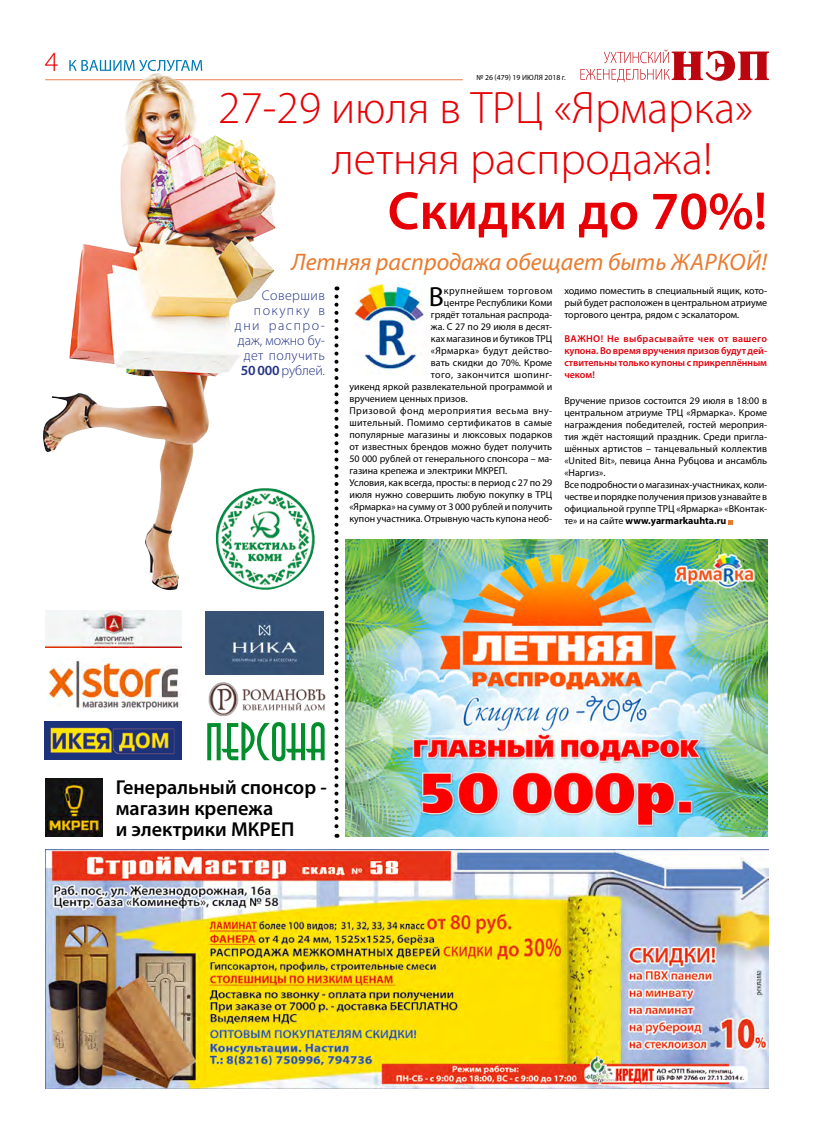
<style>
.page{position:relative;width:820px;height:1134px;background:#fff}
.page>*{position:absolute;margin:0;border:0;box-sizing:border-box;transform-origin:0 0}
.t1{font:600 54px "Myriad Pro";color:#e60005}
.t2{font:300 45.7px/51px "Myriad Pro";color:#e60005}
.t3{font:300 28px "Myriad Pro";color:#e60005}
.t4{font:27.8px "Myriad Pro";color:#000}
.t5{font:italic 24px "Myriad Pro";color:#e97b2e}
.t6{font:600 20.2px/21.3px "Myriad Pro";color:#000}
.t7{font:300 14px/15px "Myriad Pro";letter-spacing:.025em;color:#243285;text-align:right}
.t8{font:10px/12px "Myriad Pro";color:#000;text-align:justify}
.t9{font:600 10px/12px "Myriad Pro";letter-spacing:-.005em;color:#e1000d;text-align:justify}
.t10{font:10px "Myriad Pro";letter-spacing:.025em;color:#000}
.t11{font:10px "Myriad Pro";letter-spacing:.045em;color:#000}
.t12{font:10px "Myriad Pro";letter-spacing:.03em;color:#000}
.t13{font:10px "Myriad Pro";letter-spacing:.04em;color:#000}
.t14{font:10px "Myriad Pro";letter-spacing:.05em;color:#000}
.t15{font:7.6px "Myriad Pro";color:#000}
.s1{font-weight:600}
.s2{font-weight:700}
</style>
<div class="page">
<svg style="left:580px;top:50px;width:188px;height:32px"></svg>
<hr style="left:45px;top:80px;width:417px;height:1px;background:#ed7c58">
<svg style="left:69px;top:60px;width:133px;height:11px"></svg>
<svg style="left:728px;top:520px;width:4px;height:4px"></svg>
<img style="left:45px;top:722px;width:136px;height:38px">
<img style="left:45px;top:611px;width:136px;height:37px">
<img style="left:279px;top:490px;width:36px;height:98px">
<img style="left:48px;top:660px;width:133px;height:50px">
<svg style="left:207px;top:722px;width:117px;height:39px"></svg>
<img style="left:208px;top:682px;width:117px;height:34px">
<img style="left:205px;top:611px;width:118px;height:63px">
<img style="left:43px;top:73px;width:236px;height:518px">
<svg style="left:334px;top:296px;width:4px;height:542px"></svg>
<img style="left:351px;top:281px;width:73px;height:90px">
<img style="left:346px;top:539px;width:420px;height:298px">
<img style="left:45px;top:778px;width:58px;height:58px">
<img style="left:45px;top:849px;width:723px;height:240px">
<h3 class="t3" style="left:45px;top:44px;width:15px">4</h3>
<p class="t15" style="left:476px;top:72px;width:91px">№ 26 (479) 19 ИЮЛЯ 2018 г.</p>
<h2 class="t2" style="left:332px;top:82px;width:422px;text-indent:-114px">27-29 июля в ТРЦ «Ярмарка» летняя распродажа!</h2>
<h1 class="t1" style="left:387px;top:177px;width:381px">Скидки до 70%!</h1>
<h3 class="t5" style="left:291px;top:247px;width:477px">Летняя распродажа обещает быть ЖАРКОЙ!</h3>
<h3 class="t7" style="left:235px;top:287px;width:92px">Совершив покупку в дни распро&shy;даж, можно бу&shy;дет получить<br><span class="s1">50 000</span> рублей.</h3>
<h3 class="t4" style="left:428px;top:280px;width:17px">В</h3>
<p class="t14" style="left:443px;top:284px;width:110px">крупнейшем торговом</p>
<p class="t8" style="left:443px;top:296px;width:110px">центре Республики Коми</p>
<p class="t8" style="left:431px;top:308px;width:123px">грядёт тотальная распрода-</p>
<p class="t8" style="left:431px;top:320px;width:123px">жа. С 27 по 29 июля в десят-</p>
<p class="t8" style="left:431px;top:332px;width:123px">ках магазинов и бутиков ТРЦ</p>
<p class="t12" style="left:431px;top:344px;width:123px">«Ярмарка» будут действо-</p>
<p class="t8" style="left:431px;top:356px;width:123px">вать скидки до 70%. Кроме</p>
<p class="t13" style="left:431px;top:368px;width:123px">того, закончится шопинг-</p>
<p class="t8" style="left:349px;top:380px;width:204px">уикенд яркой развлекательной программой и</p>
<p class="t8" style="left:349px;top:392px;width:120px">вручением ценных призов.</p>
<p class="t11" style="left:349px;top:404px;width:204px">Призовой фонд мероприятия весьма вну-</p>
<p class="t10" style="left:349px;top:416px;width:204px">шительный. Помимо сертификатов в самые</p>
<p class="t8" style="left:349px;top:428px;width:204px">популярные магазины и люксовых подарков</p>
<p class="t8" style="left:349px;top:440px;width:204px">от известных брендов можно будет получить</p>
<p class="t8" style="left:349px;top:452px;width:204px">50 000 рублей от генерального спонсора – ма-</p>
<p class="t8" style="left:349px;top:464px;width:159px">газина крепежа и электрики МКРЕП.</p>
<p class="t8" style="left:349px;top:476px;width:204px">Условия, как всегда, просты: в период с 27 по 29</p>
<p class="t8" style="left:349px;top:488px;width:204px">июля нужно совершить любую покупку в ТРЦ</p>
<p class="t8" style="left:349px;top:500px;width:204px">«Ярмарка» на сумму от 3 000 рублей и получить</p>
<p class="t8" style="left:349px;top:512px;width:204px">купон участника. Отрывную часть купона необ-</p>
<p class="t8" style="left:564px;top:284px;width:204px">ходимо поместить в специальный ящик, кото&shy;рый будет расположен в центральном атриуме торгового центра, рядом с эскалатором.</p>
<p class="t9" style="left:564px;top:332px;width:204px">ВАЖНО! Не выбрасывайте чек от вашего купона. Во время вручения призов будут дей&shy;ствительны только купоны с прикреплённым чеком!</p>
<p class="t8" style="left:564px;top:395px;width:204px;text-align:left">Вручение призов состоится 29 июля в 18:00 в центральном атриуме ТРЦ «Ярмарка». Кроме награждения победителей, гостей мероприя&shy;тия ждёт настоящий праздник. Среди пригла&shy;шённых артистов – танцевальный коллектив «United Bit», певица Анна Рубцова и ансамбль «Наргиз».<br>Все подробности о магазинах-участниках, коли&shy;честве и порядке получения призов узнавайте в официальной группе ТРЦ «Ярмарка» «ВКонтак&shy;те» и на сайте <span class="s2">www.yarmarkauhta.ru</span></p>
<h3 class="t6" style="left:116px;top:776px;width:212px">Генеральный спонсор - магазин крепежа<br>и электрики МКРЕП</h3>
</div>
